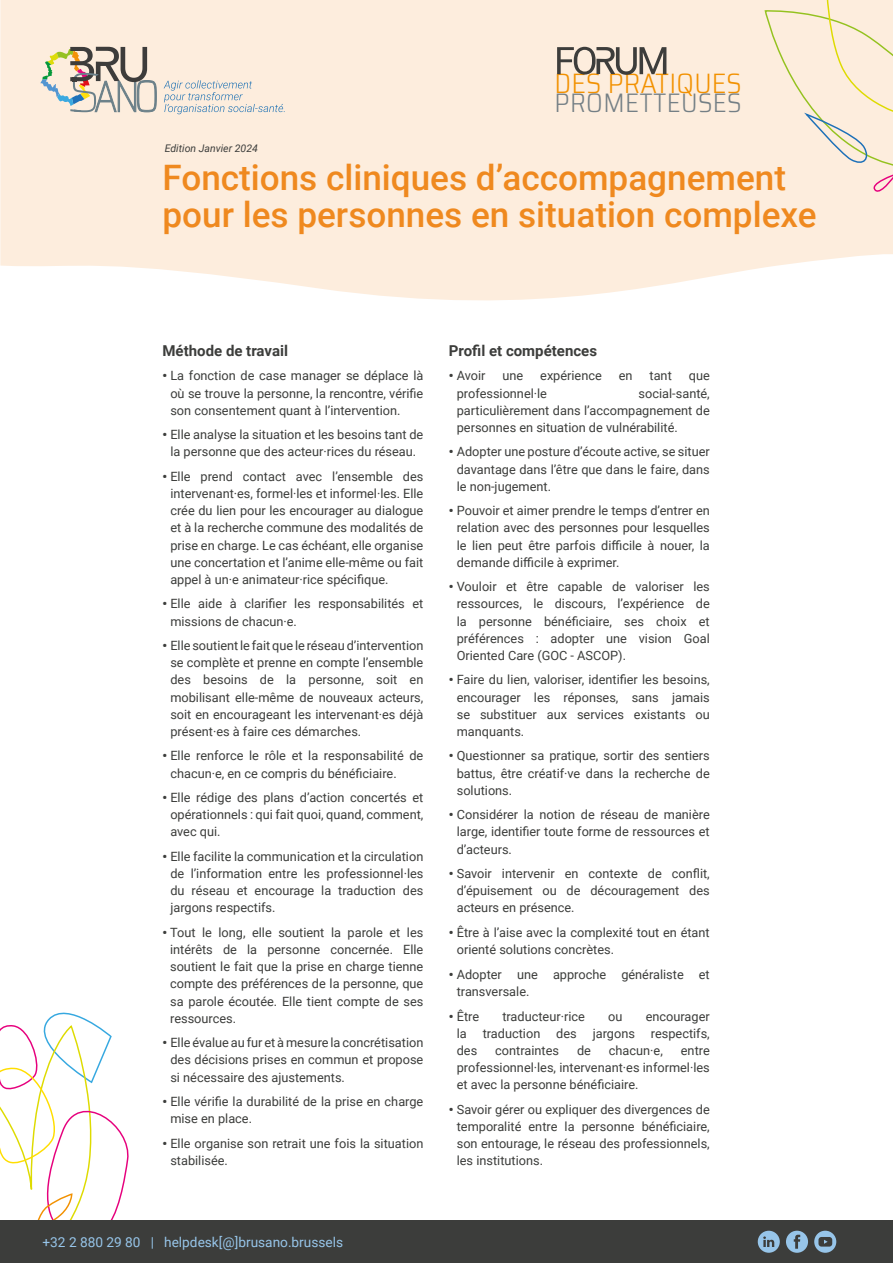
<style>
.page{position:relative;width:893px;height:1263px;background:#fff}
.page>*{position:absolute;margin:0;border:0;box-sizing:border-box;transform-origin:0 0}
.t1{font:500 35.1px/37.5px "Roboto";color:#ef891f}
.t2{font:300 semi-condensed 28.05px "Saira";letter-spacing:.01em;color:#f29100}
.t3{font:300 semi-condensed 26.85px "Saira";letter-spacing:.015em;color:#747f85}
.t4{font:700 15px "Roboto";color:#3c3d3b}
.t5{font:13.65px "Roboto";color:#97c5e9}
.t6{font:12.75px/17.1px "Roboto";color:#3c3d3b;text-align:justify}
.t7{font:italic 10.5px "Roboto";color:#3c3d3b}
.s1{font-weight:900}
</style>
<div class="page">
<svg style="left:0;top:1012px;width:129px;height:208px"></svg>
<svg style="left:0;top:0;width:893px;height:301px;background:#fdeedf"></svg>
<div style="left:0;top:1220px;width:893px;height:43px;background:#3c3d3b"></div>
<svg style="left:814px;top:1231px;width:22px;height:22px"></svg>
<svg style="left:758px;top:1231px;width:22px;height:22px"></svg>
<svg style="left:786px;top:1231px;width:22px;height:22px"></svg>
<div style="left:764px;top:0;width:129px;height:195px;background:#fdeddd"></div>
<svg style="left:40px;top:47px;width:117px;height:66px;background:#c9c2b4"></svg>
<svg style="left:164px;top:80px;width:121px;height:34px;background:#e3ded8"></svg>
<svg style="left:557px;top:47px;width:109px;height:28px;background:#b2a89d"></svg>
<p class="t7" style="left:165px;top:141px;width:95px">Edition Janvier 2024</p>
<h2 class="t2" style="left:554px;top:63px;width:189px">DES PRATIQUES</h2>
<h3 class="t3" style="left:555px;top:83px;width:189px">PROMETTEUSES</h3>
<h1 class="t1" style="left:163px;top:157px;width:656px">Fonctions cliniques d’accompagnement pour les personnes en situation complexe</h1>
<p class="t4" style="left:163px;top:340px;width:127px">Méthode de travail</p>
<p class="t6" style="left:170px;top:367px;width:254px;text-indent:-8px"><span class="s1">•</span> La fonction de case manager se déplace là où se trouve la personne, la rencontre, vérifie son consentement quant à l’intervention.</p>
<p class="t6" style="left:163px;top:426px;width:262px;text-align:center"><span class="s1">•</span> Elle analyse la situation et les besoins tant de la personne que des acteur·rices du réseau.</p>
<p class="t6" style="left:170px;top:468px;width:255px;text-indent:-8px"><span class="s1">•</span> Elle prend contact avec l’ensemble des intervenant·es, formel·les et informel·les. Elle crée du lien pour les encourager au dialogue et à la recherche commune des modalités de prise en charge. Le cas échéant, elle organise une concertation et l’anime elle-même ou fait appel à un·e animateur·rice spécifique.</p>
<p class="t6" style="left:170px;top:595px;width:254px;text-indent:-8px"><span class="s1">•</span> Elle aide à clarifier les responsabilités et missions de chacun·e.</p>
<p class="t6" style="left:170px;top:637px;width:255px;text-indent:-8px"><span class="s1">•</span> Elle soutient le fait que le réseau d’intervention se complète et prenne en compte l’ensemble des besoins de la personne, soit en mobilisant elle-même de nouveaux acteurs, soit en encourageant les intervenant·es déjà présent·es à faire ces démarches.</p>
<p class="t6" style="left:170px;top:747px;width:254px;text-indent:-8px"><span class="s1">•</span> Elle renforce le rôle et la responsabilité de chacun·e, en ce compris du bénéficiaire.</p>
<p class="t6" style="left:170px;top:789px;width:254px;text-indent:-8px"><span class="s1">•</span> Elle rédige des plans d’action concertés et opérationnels : qui fait quoi, quand, comment, avec qui.</p>
<p class="t6" style="left:170px;top:848px;width:255px;text-indent:-8px"><span class="s1">•</span> Elle facilite la communication et la circulation de l’information entre les professionnel·les du réseau et encourage la traduction des jargons respectifs.</p>
<p class="t6" style="left:170px;top:924px;width:255px;text-indent:-8px"><span class="s1">•</span> Tout le long, elle soutient la parole et les intérêts de la personne concernée. Elle soutient le fait que la prise en charge tienne compte des préférences de la personne, que sa parole écoutée. Elle tient compte de ses ressources.</p>
<p class="t6" style="left:170px;top:1034px;width:255px;text-indent:-8px"><span class="s1">•</span> Elle évalue au fur et à mesure la concrétisation des décisions prises en commun et propose si nécessaire des ajustements.</p>
<p class="t6" style="left:170px;top:1093px;width:254px;text-indent:-8px"><span class="s1">•</span> Elle vérifie la durabilité de la prise en charge mise en place.</p>
<p class="t6" style="left:170px;top:1134px;width:255px;text-indent:-8px"><span class="s1">•</span> Elle organise son retrait une fois la situation stabilisée.</p>
<p class="t4" style="left:449px;top:340px;width:150px">Profil et compétences</p>
<p class="t6" style="left:449px;top:367px;width:38px"><span class="s1">•</span> Avoir</p>
<p class="t6" style="left:502px;top:367px;width:22px">une</p>
<p class="t6" style="left:540px;top:367px;width:63px">expérience</p>
<p class="t6" style="left:619px;top:367px;width:15px">en</p>
<p class="t6" style="left:649px;top:367px;width:24px">tant</p>
<p class="t6" style="left:689px;top:367px;width:23px">que</p>
<p class="t6" style="left:457px;top:384px;width:92px">professionnel·le</p>
<p class="t6" style="left:457px;top:384px;width:255px;text-indent:182px">social-santé, particulièrement dans l’accompagnement de personnes en situation de vulnérabilité.</p>
<p class="t6" style="left:457px;top:443px;width:254px;text-indent:-8px"><span class="s1">•</span> Adopter une posture d’écoute active, se situer davantage dans l’être que dans le faire, dans le non-jugement.</p>
<p class="t6" style="left:457px;top:502px;width:255px;text-indent:-8px"><span class="s1">•</span> Pouvoir et aimer prendre le temps d’entrer en relation avec des personnes pour lesquelles le lien peut être parfois difficile à nouer, la demande difficile à exprimer.</p>
<p class="t6" style="left:457px;top:578px;width:254px;text-indent:-8px"><span class="s1">•</span> Vouloir et être capable de valoriser les ressources, le discours, l’expérience de la personne bénéficiaire, ses choix et préférences : adopter une vision Goal Oriented Care (GOC - ASCOP).</p>
<p class="t6" style="left:457px;top:671px;width:254px;text-indent:-8px"><span class="s1">•</span> Faire du lien, valoriser, identifier les besoins, encourager les réponses, sans jamais se substituer aux services existants ou manquants.</p>
<p class="t6" style="left:457px;top:747px;width:255px;text-indent:-8px"><span class="s1">•</span> Questionner sa pratique, sortir des sentiers battus, être créatif·ve dans la recherche de solutions.</p>
<p class="t6" style="left:457px;top:806px;width:254px;text-indent:-8px"><span class="s1">•</span> Considérer la notion de réseau de manière large, identifier toute forme de ressources et d’acteurs.</p>
<p class="t6" style="left:457px;top:865px;width:254px;text-indent:-8px"><span class="s1">•</span> Savoir intervenir en contexte de conflit, d’épuisement ou de découragement des acteurs en présence.</p>
<p class="t6" style="left:457px;top:924px;width:255px;text-indent:-8px"><span class="s1">•</span> Être à l’aise avec la complexité tout en étant orienté solutions concrètes.</p>
<p class="t6" style="left:457px;top:965px;width:255px;text-indent:-8px"><span class="s1">•</span> Adopter une approche généraliste et transversale.</p>
<p class="t6" style="left:449px;top:1007px;width:32px"><span class="s1">•</span> Être</p>
<p class="t6" style="left:502px;top:1007px;width:84px">traducteur·rice</p>
<p class="t6" style="left:608px;top:1007px;width:16px">ou</p>
<p class="t6" style="left:646px;top:1007px;width:65px">encourager</p>
<p class="t6" style="left:457px;top:1024px;width:85px">la traduction</p>
<p class="t6" style="left:556px;top:1024px;width:155px">des jargons respectifs,</p>
<p class="t6" style="left:457px;top:1041px;width:22px">des</p>
<p class="t6" style="left:495px;top:1041px;width:65px">contraintes</p>
<p class="t6" style="left:577px;top:1041px;width:15px">de</p>
<p class="t6" style="left:609px;top:1041px;width:55px">chacun·e,</p>
<p class="t6" style="left:457px;top:1041px;width:254px;text-indent:224px">entre professionnel·les, intervenant·es informel·les et avec la personne bénéficiaire.</p>
<p class="t6" style="left:457px;top:1100px;width:255px;text-indent:-8px"><span class="s1">•</span> Savoir gérer ou expliquer des divergences de temporalité entre la personne bénéficiaire, son entourage, le réseau des professionnels, les institutions.</p>
<p class="t5" style="left:43px;top:1232px;width:302px">+32 2 880 29 80 | helpdesk[@]brusano.brussels</p>
</div>
